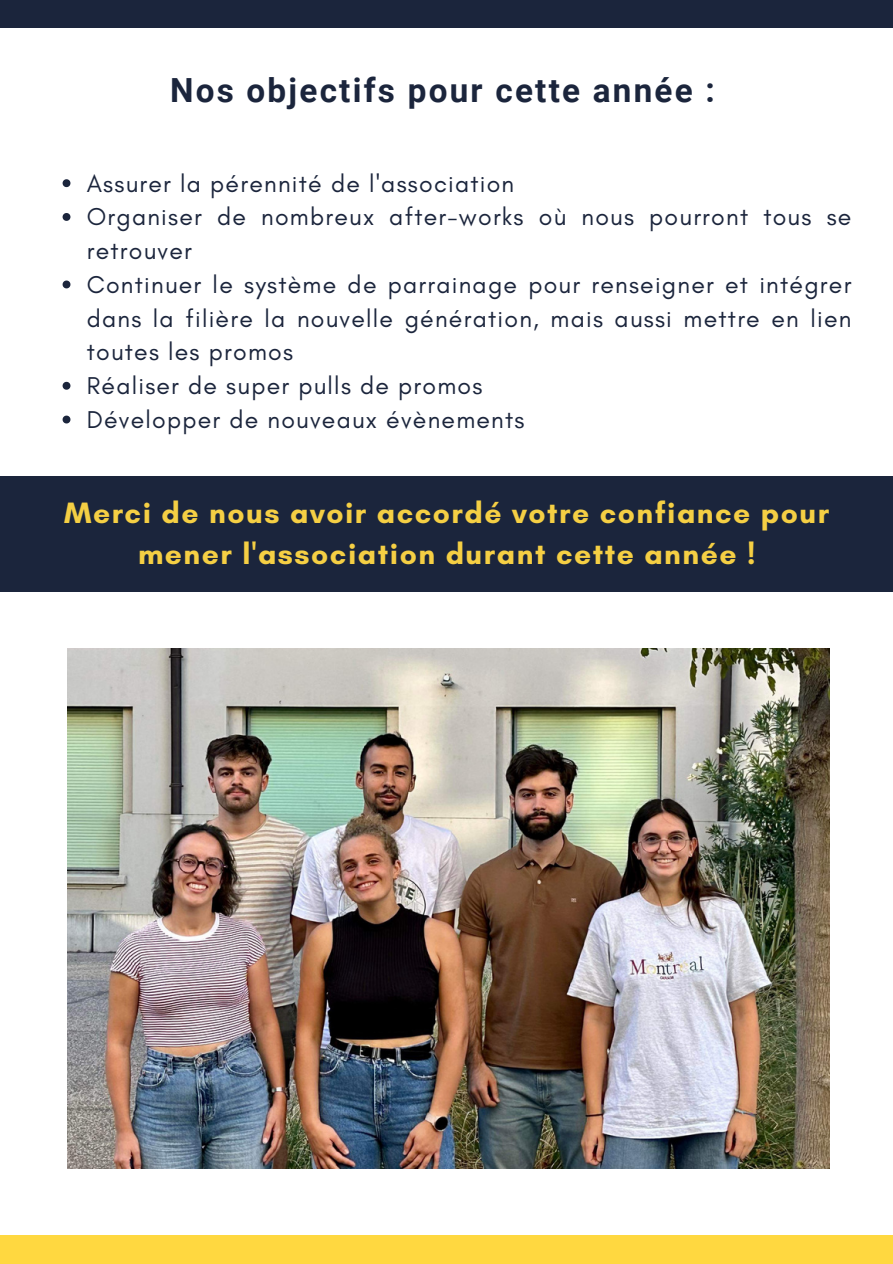
<style>
.page{position:relative;width:893px;height:1264px;background:#fff}
.page>*{position:absolute;margin:0;border:0;box-sizing:border-box;transform-origin:0 0}
.t1{font:700 33.3px "Roboto";letter-spacing:.065em;color:#1b253c}
.t2{font:700 30px/41.7px "Glacial Indifference";letter-spacing:.05em;color:#f5cf44;text-align:center}
.t3{font:24.75px/33.8px "Glacial Indifference";letter-spacing:.05em;color:#1b253c}
</style>
<div class="page">
<div style="left:0;top:476px;width:892px;height:115px;background:#1b253c"></div>
<div style="left:0;top:0;width:892px;height:27px;background:#1b253c"></div>
<div style="left:0;top:1235px;width:892px;height:28px;background:#ffd840"></div>
<svg style="left:63px;top:179px;width:7px;height:8px"></svg>
<svg style="left:63px;top:213px;width:7px;height:8px"></svg>
<svg style="left:63px;top:280px;width:7px;height:8px"></svg>
<svg style="left:63px;top:382px;width:7px;height:8px"></svg>
<svg style="left:63px;top:415px;width:7px;height:8px"></svg>
<img style="left:68px;top:649px;width:761px;height:519px">
<p class="t1" style="left:170px;top:71px;width:546px">Nos objectifs pour cette année :</p>
<p class="t3" style="left:87px;top:166px;width:429px">Assurer la pérennité de l'association</p>
<p class="t3" style="left:87px;top:200px;width:766px">Organiser de nombreux after-works où nous pourront tous se retrouver</p>
<p class="t3" style="left:87px;top:267px;width:766px;text-align:justify">Continuer le système de parrainage pour renseigner et intégrer dans la filière la nouvelle génération, mais aussi mettre en lien toutes les promos</p>
<p class="t3" style="left:87px;top:368px;width:397px">Réaliser de super pulls de promos</p>
<p class="t3" style="left:87px;top:402px;width:439px">Développer de nouveaux évènements</p>
<p class="t2" style="left:64px;top:491px;width:766px">Merci de nous avoir accordé votre confiance pour mener l'association durant cette année !</p>
</div>
